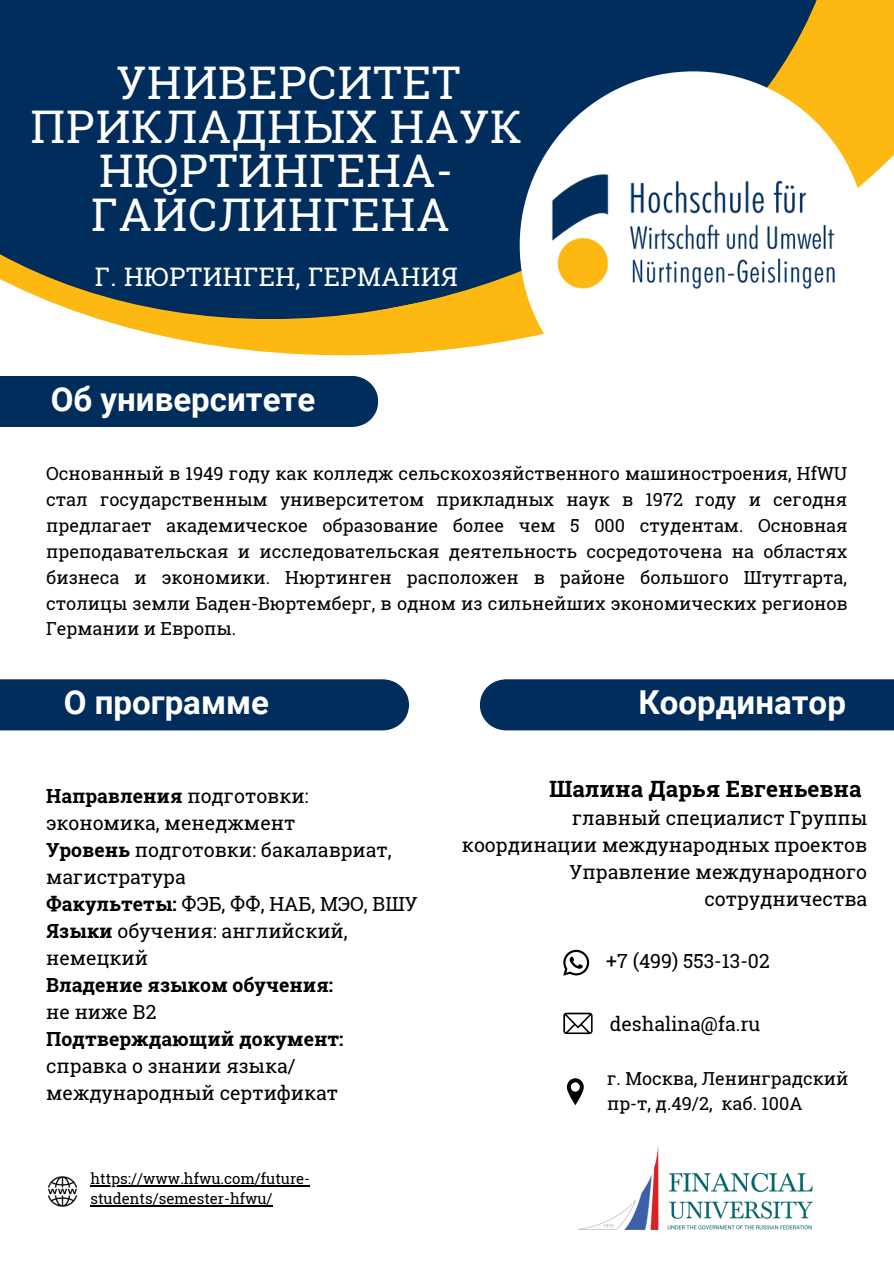
<style>
.page{position:relative;width:894px;height:1264px;background:#fff}
.page>*{position:absolute;margin:0;border:0;box-sizing:border-box;transform-origin:0 0}
.t1{font:45px/44px "Roboto Slab";letter-spacing:.02em;color:#fff;text-align:center}
.t2{font:700 33px "Roboto";color:#fff}
.t3{font:25.5px "Roboto Slab";letter-spacing:.02em;color:#fff}
.t4{font:700 22.5px "Roboto Slab";color:#000}
.t5{font:19.5px/27px "Roboto Slab";color:#000}
.t6{font:700 19.5px "Roboto Slab";color:#000}
.t7{font:18px/26px "Roboto Slab";color:#000;text-align:justify}
.t8{font:15px/20.2px "Roboto Slab";color:#000}
.s1{font-weight:700}
</style>
<div class="page">
<div style="left:0;top:679px;width:409px;height:51px;background:#002d5c"></div>
<div style="left:0;top:382px;width:378px;height:45px;background:#002d5c"></div>
<svg style="left:0;top:0;width:893px;height:382px"></svg>
<svg style="left:0;top:0;width:878px;height:362px;background:#354f5d"></svg>
<img style="left:47px;top:1176px;width:31px;height:31px">
<div style="left:519px;top:71px;width:348px;height:348px;background:#fff;border-radius:50%"></div>
<div style="left:480px;top:679px;width:413px;height:51px;background:#002d5c"></div>
<img style="left:580px;top:1146px;width:231px;height:83px">
<img style="left:552px;top:174px;width:283px;height:115px">
<hr style="left:90px;top:1185px;width:220px;height:1px;background:#000">
<hr style="left:90px;top:1205px;width:182px;height:1px;background:#000">
<svg style="left:563px;top:949px;width:26px;height:26px"></svg>
<svg style="left:563px;top:1012px;width:29px;height:22px"></svg>
<svg style="left:566px;top:1078px;width:17px;height:27px"></svg>
<p class="t1" style="left:31px;top:60px;width:493px">УНИВЕРСИТЕТ<br>ПРИКЛАДНЫХ НАУК<br>НЮРТИНГЕНА-<br>ГАЙСЛИНГЕНА</p>
<p class="t3" style="left:95px;top:259px;width:365px">Г. НЮРТИНГЕН, ГЕРМАНИЯ</p>
<p class="t2" style="left:51px;top:380px;width:266px">Об университете</p>
<p class="t7" style="left:46px;top:460px;width:802px">Основанный в 1949 году как колледж сельскохозяйственного машиностроения, HfWU стал государственным университетом прикладных наук в 1972 году и сегодня предлагает академическое образование более чем 5 000 студентам. Основная преподавательская и исследовательская деятельность сосредоточена на областях бизнеса и экономики. Нюртинген расположен в районе большого Штутгарта, столицы земли Баден-Вюртемберг, в одном из сильнейших экономических регионов Германии и Европы.</p>
<p class="t2" style="left:64px;top:684px;width:207px">О программе</p>
<p class="t5" style="left:46px;top:781px;width:264px"><span class="s1">Направления</span> подготовки: экономика, менеджмент</p>
<p class="t5" style="left:46px;top:835px;width:347px"><span class="s1">Уровень</span> подготовки: бакалавриат, магистратура</p>
<p class="t5" style="left:46px;top:890px;width:373px"><span class="s1">Факультеты:</span> ФЭБ, ФФ, НАБ, МЭО, ВШУ</p>
<p class="t5" style="left:46px;top:917px;width:303px"><span class="s1">Языки</span> обучения: английский, немецкий</p>
<p class="t6" style="left:46px;top:971px;width:288px">Владение языком обучения:</p>
<p class="t5" style="left:46px;top:998px;width:112px">не ниже В2</p>
<p class="t5" style="left:46px;top:1025px;width:299px"><span class="s1">Подтверждающий документ: </span>справка о знании языка/ международный сертификат</p>
<p class="t8" style="left:90px;top:1167px;width:221px">https://www.hfwu.com/future&shy;students/semester-hfwu/</p>
<p class="t2" style="left:638px;top:684px;width:209px">Координатор</p>
<p class="t4" style="left:549px;top:773px;width:313px">Шалина Дарья Евгеньевна</p>
<p class="t5" style="left:462px;top:803px;width:406px;text-align:right">главный специалист Группы координации международных проектов</p>
<p class="t5" style="left:569px;top:857px;width:299px;text-align:right">Управление международного сотрудничества</p>
<p class="t5" style="left:606px;top:947px;width:165px">+7 (499) 553-13-02</p>
<p class="t5" style="left:609px;top:1009px;width:152px">deshalina@fa.ru</p>
<p class="t7" style="left:607px;top:1065px;width:243px;line-height:24.8px">г. Москва, Ленинградский пр-т, д.49/2, каб. 100А</p>
</div>
